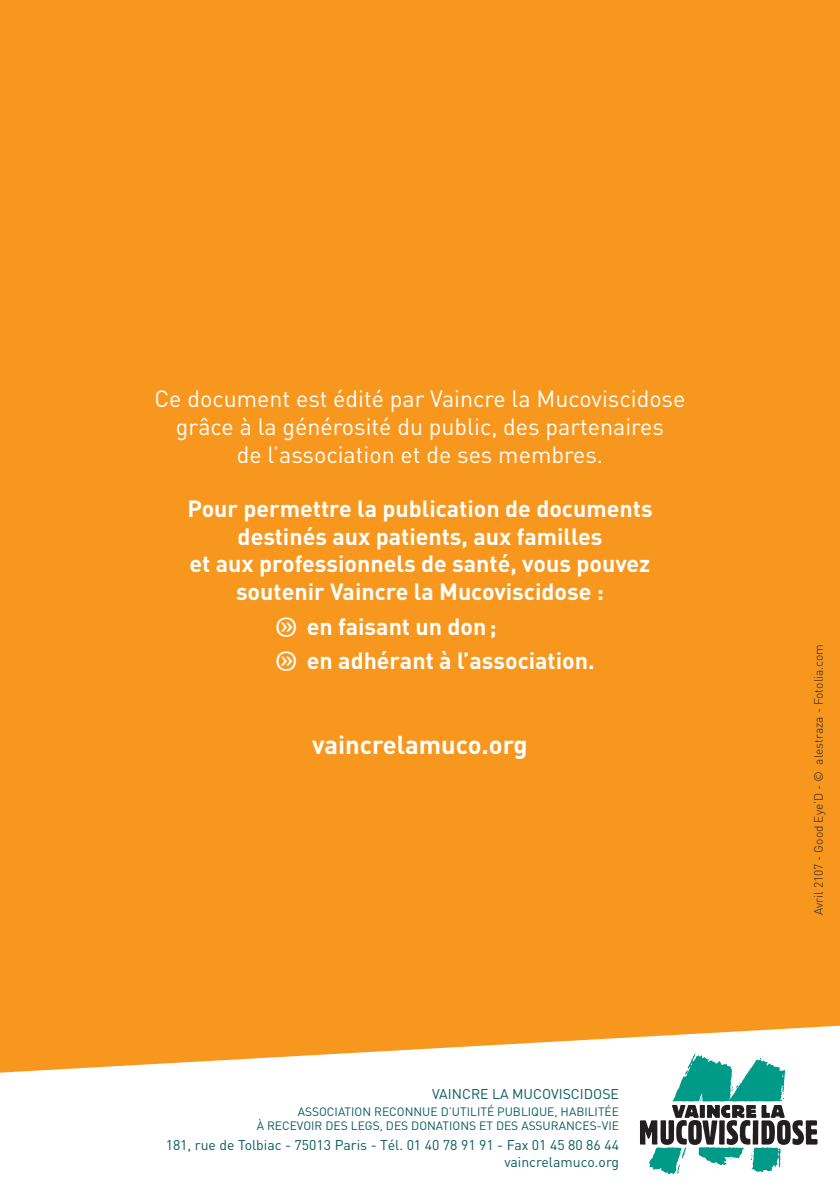
<style>
.page{position:relative;width:840px;height:1191px;background:#fff}
.page>*{position:absolute;margin:0;border:0;box-sizing:border-box;transform-origin:0 0}
.t1{font:700 25.6px "DIN";color:#fff}
.t2{font:700 23.2px/27.8px "DIN";color:#fff;text-align:center}
.t3{font:23.2px/27.8px "DIN";color:#fff;text-align:center}
.t4{font:14px/16.8px "DIN";color:#0a5b60;text-align:right}
.t5{font:12px/14.4px "DIN";color:#0a5b60;text-align:right}
.t6{font:300 12px "DIN";color:#231f20}
.s1{font-family:"Bienvenue Picto";font-weight:400;font-size:22px}
</style>
<div class="page">
<div style="left:0;top:0;width:839px;height:1191px;background:#f7971d"></div>
<svg style="left:0;top:1025px;width:839px;height:166px;fill:#fff"></svg>
<svg style="left:639px;top:1053px;width:178px;height:121px;background:#99bdba"></svg>
<p class="t3" style="left:154px;top:384px;width:532px">Ce document est édité par Vaincre la Mucoviscidose grâce à la générosité du public, des partenaires<br>de l’association et de ses membres.</p>
<p class="t2" style="left:187px;top:493px;width:466px">Pour permettre la publication de documents destinés aux patients, aux familles<br>et aux professionnels de santé, vous pouvez soutenir Vaincre la Mucoviscidose :</p>
<p class="t2" style="left:276px;top:608px;width:320px;line-height:34.4px;text-align:left"><span class="s1">i</span> en faisant un don;<br><span class="s1">i</span> en adhérant à l’association.</p>
<p class="t1" style="left:312px;top:728px;width:217px">vaincrelamuco.org</p>
<p class="t4" style="left:432px;top:1085px;width:188px">VAINCRE LA MUCOVISCIDOSE</p>
<p class="t5" style="left:256px;top:1104px;width:363px">ASSOCIATION RECONNUE D’UTILITÉ PUBLIQUE, HABILITÉE<br>À RECEVOIR DES LEGS, DES DONATIONS ET DES ASSURANCES-VIE</p>
<p class="t4" style="left:166px;top:1136px;width:454px">181, rue de Tolbiac - 75013 Paris - Tél. 01 40 78 91 91 - Fax 01 45 80 86 44 vaincrelamuco.org</p>
<p class="t6" style="left:810px;top:915px;width:272px;rotate:-90deg">Avril 2107 - Good Eye’D - © alestraza - Fotolia.com</p>
</div>
